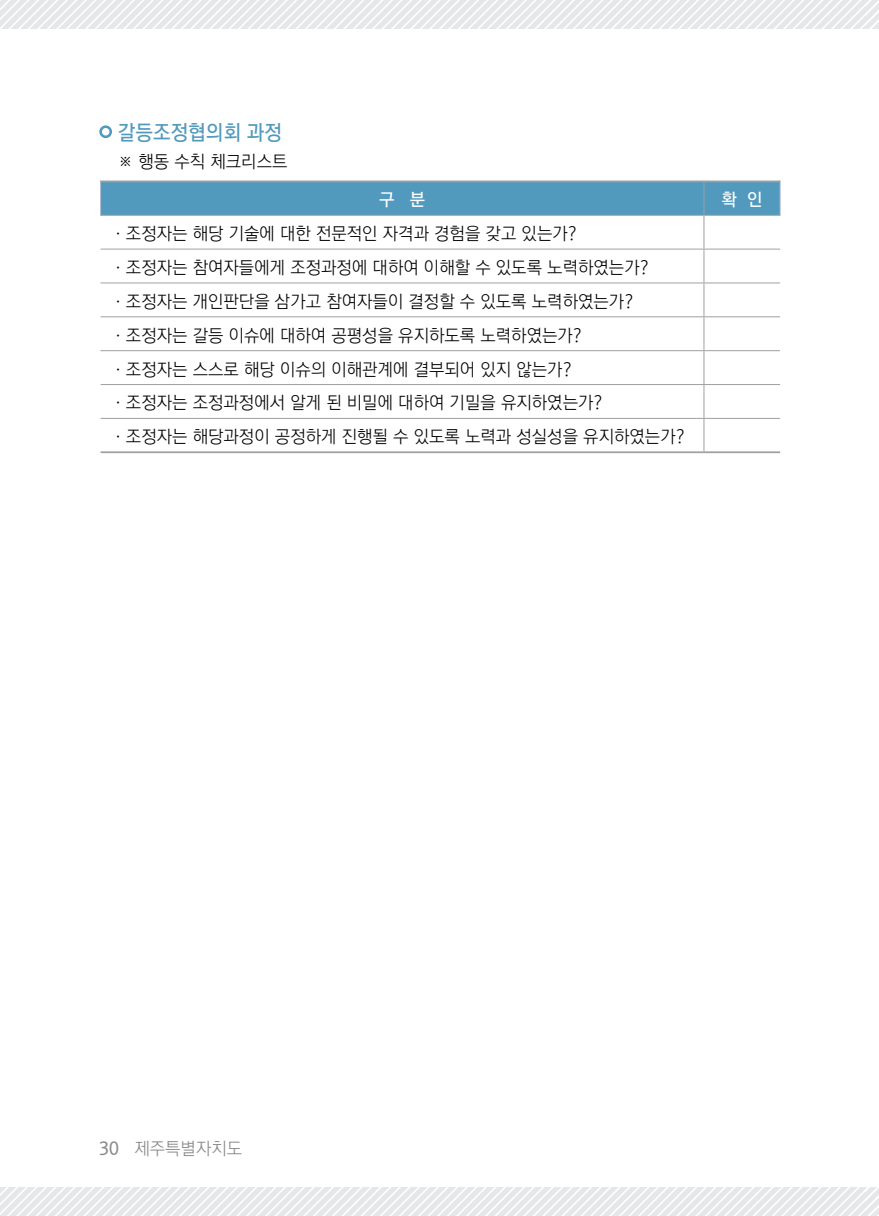
<style>
.page{position:relative;width:879px;height:1216px;background:#fff}
.page>*{position:absolute;margin:0;border:0;box-sizing:border-box;transform-origin:0 0}
.t1{font:21px "Korean GD14 R";color:#5199bd;scale:.95 1}
.t2{font:17.5px/33.8px "Korean GD11 R";color:#000}
.t3{font:17.5px "Korean GD11 R";color:#898989}
.t4{font:17.5px "Korean GD14 R";color:#fff}
.s1{font-family:"Korean GD14 R"}
</style>
<div class="page">
<svg style="left:0;top:0;width:878px;height:29px"></svg>
<svg style="left:0;top:1187px;width:878px;height:28px"></svg>
<div style="left:101px;top:182px;width:678px;height:33px;background:#5199bd"></div>
<hr style="left:100px;top:182px;width:1px;height:33px;background:#b0b8d6">
<hr style="left:779px;top:182px;width:1px;height:33px;background:#b0b8d6">
<hr style="left:100px;top:180px;width:603px;height:2px;background:#9fa0a0">
<hr style="left:703px;top:180px;width:77px;height:2px;background:#9fa0a0">
<hr style="left:100px;top:451px;width:603px;height:2px;background:#9fa0a0">
<hr style="left:703px;top:451px;width:76px;height:2px;background:#9fa0a0">
<hr style="left:703px;top:182px;width:1px;height:33px;background:#9fa0a0">
<hr style="left:100px;top:215px;width:603px;height:1px;background:#9fa0a0">
<hr style="left:703px;top:215px;width:77px;height:1px;background:#9fa0a0">
<hr style="left:703px;top:216px;width:1px;height:33px;background:#9fa0a0">
<hr style="left:100px;top:249px;width:603px;height:1px;background:#9fa0a0">
<hr style="left:703px;top:249px;width:76px;height:1px;background:#9fa0a0">
<hr style="left:703px;top:249px;width:1px;height:33px;background:#9fa0a0">
<hr style="left:100px;top:282px;width:603px;height:1px;background:#9fa0a0">
<hr style="left:703px;top:282px;width:76px;height:1px;background:#9fa0a0">
<hr style="left:703px;top:283px;width:1px;height:33px;background:#9fa0a0">
<hr style="left:100px;top:316px;width:603px;height:1px;background:#9fa0a0">
<hr style="left:703px;top:316px;width:76px;height:1px;background:#9fa0a0">
<hr style="left:703px;top:317px;width:1px;height:33px;background:#9fa0a0">
<hr style="left:100px;top:350px;width:603px;height:1px;background:#9fa0a0">
<hr style="left:703px;top:350px;width:76px;height:1px;background:#9fa0a0">
<hr style="left:703px;top:351px;width:1px;height:33px;background:#9fa0a0">
<hr style="left:100px;top:384px;width:603px;height:1px;background:#9fa0a0">
<hr style="left:703px;top:384px;width:76px;height:1px;background:#9fa0a0">
<hr style="left:703px;top:385px;width:1px;height:33px;background:#9fa0a0">
<hr style="left:100px;top:418px;width:603px;height:1px;background:#9fa0a0">
<hr style="left:703px;top:418px;width:76px;height:1px;background:#9fa0a0">
<hr style="left:703px;top:419px;width:1px;height:32px;background:#9fa0a0">
<svg style="left:99px;top:125px;width:13px;height:13px"></svg>
<div style="left:102px;top:128px;width:7px;height:7px;background:#fff;border-radius:50%"></div>
<p class="t1" style="left:118px;top:121px;width:174px">갈등조정협의회 과정</p>
<p class="t2" style="left:118px;top:145px;width:171px">※ 행동 수칙 체크리스트</p>
<p class="t4" style="left:379px;top:190px;width:48px">구 분</p>
<p class="t4" style="left:721px;top:190px;width:43px">확 인</p>
<p class="t2" style="left:110px;top:217px;width:575px">·조정자는 해당 기술에 대한 전문적인 자격과 경험을 갖고 있는가?<br>·조정자는 참여자들에게 조정과정에 대하여 이해할 수 있도록 노력하였는가? ·조정자는 개인판단을 삼가고 참여자들이 결정할 수 있도록 노력하였는가? ·조정자는 갈등 이슈에 대하여 공평성을 유지하도록 노력하였는가?<br>·조정자는 스스로 해당 이슈의 이해관계에 결부되어 있지 않는가?<br>·조정자는 조정과정에서 알게 된 비밀에 대하여 기밀을 유지하였는가?<br>·조정자는 해당과정이 공정하게 진행될 수 있도록 노력과 성실성을 유지하였는가?</p>
<p class="t3" style="left:99px;top:1139px;width:144px"><span class="s1">30</span> 제주특별자치도</p>
</div>
